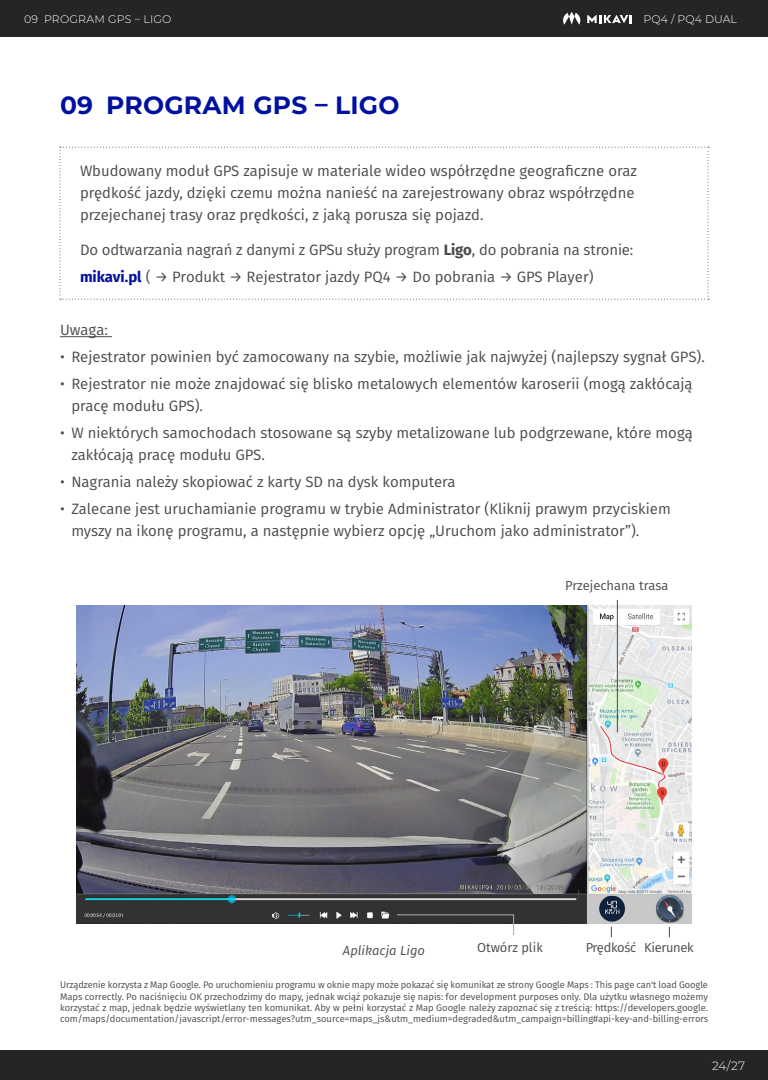
<style>
.page{position:relative;width:768px;height:1080px;background:#fff}
.page>*{position:absolute;margin:0;border:0;box-sizing:border-box;transform-origin:0 0}
.t1{font:700 25px "Montserrat";letter-spacing:.01em;color:#00109f}
.t2{font:15px/22px "Fira Sans";color:#4a4a49}
.t3{font:13px "Fira Sans";letter-spacing:-.005em;color:#4a4a49}
.t4{font:13px "Fira Sans";letter-spacing:-.025em;color:#4a4a49}
.t5{font:italic 13px "Fira Sans";color:#4a4a49}
.t6{font:300 12px "Montserrat";color:#fff}
.t7{font:300 11px "Montserrat";letter-spacing:.015em;color:#fff}
.t8{font:9.5px/11.4px "Fira Sans";color:#4a4a49}
.s1{font-weight:700}
.s2{font-weight:700;color:#00109f}
</style>
<div class="page">
<div style="left:0;top:0;width:768px;height:36px;background:#252525"></div>
<svg style="left:563px;top:12px;width:17px;height:13px"></svg>
<svg style="left:587px;top:15px;width:45px;height:8px"></svg>
<div style="left:0;top:1050px;width:768px;height:30px;background:#252525"></div>
<img style="left:76px;top:606px;width:616px;height:317px">
<svg style="left:60px;top:147px;width:649px;height:153px"></svg>
<hr style="left:60px;top:336px;width:52px;height:1px;background:#4a4a49">
<svg style="left:396px;top:914px;width:118px;height:21px"></svg>
<hr style="left:617px;top:600px;width:1px;height:132px;background:#4a4a49">
<p class="t7" style="left:24px;top:12px;width:149px">09 PROGRAM GPS – LIGO</p>
<h1 class="t1" style="left:60px;top:87px;width:341px">09 PROGRAM GPS – LIGO</h1>
<p class="t7" style="left:643px;top:12px;width:95px">PQ4 / PQ4 DUAL</p>
<p class="t2" style="left:80px;top:160px;width:558px">Wbudowany moduł GPS zapisuje w materiale wideo współrzędne geograficzne oraz prędkość jazdy, dzięki czemu można nanieść na zarejestrowany obraz współrzędne przejechanej trasy oraz prędkości, z jaką porusza się pojazd.</p>
<p class="t2" style="left:80px;top:236px;width:555px;line-height:27px">Do odtwarzania nagrań z danymi z GPSu służy program <span class="s1">Ligo</span>, do pobrania na stronie: <span class="s2">mikavi.pl</span> ( → Produkt → Rejestrator jazdy PQ4 → Do pobrania → GPS Player)</p>
<p class="t2" style="left:60px;top:319px;width:49px">Uwaga:</p>
<p class="t2" style="left:60px;top:346px;width:645px">• Rejestrator powinien być zamocowany na szybie, możliwie jak najwyżej (najlepszy sygnał GPS).</p>
<p class="t2" style="left:71px;top:373px;width:623px;text-indent:-11px">• Rejestrator nie może znajdować się blisko metalowych elementów karoserii (mogą zakłócają pracę modułu GPS).</p>
<p class="t2" style="left:71px;top:422px;width:623px;text-indent:-11px">• W niektórych samochodach stosowane są szyby metalizowane lub podgrzewane, które mogą zakłócają pracę modułu GPS.</p>
<p class="t2" style="left:60px;top:471px;width:397px">• Nagrania należy skopiować z karty SD na dysk komputera</p>
<p class="t2" style="left:71px;top:498px;width:601px;text-indent:-11px">• Zalecane jest uruchamianie programu w trybie Administrator (Kliknij prawym przyciskiem myszy na ikonę programu, a następnie wybierz opcję „Uruchom jako administrator”).</p>
<p class="t3" style="left:565px;top:575px;width:105px">Przejechana trasa</p>
<p class="t3" style="left:477px;top:938px;width:67px">Otwórz plik</p>
<p class="t4" style="left:586px;top:938px;width:110px">Prędkość Kierunek</p>
<p class="t5" style="left:343px;top:941px;width:84px">Aplikacja Ligo</p>
<p class="t8" style="left:60px;top:979px;width:650px">Urządzenie korzysta z Map Google. Po uruchomieniu programu w oknie mapy może pokazać się komunikat ze strony Google Maps : This page can't load Google Maps correctly. Po naciśnięciu OK przechodzimy do mapy, jednak wciąż pokazuje się napis: for development purposes only. Dla użytku własnego możemy korzystać z map, jednak będzie wyświetlany ten komunikat. Aby w pełni korzystać z Map Google należy zapoznać się z treścią: https://developers.google. com/maps/documentation/javascript/error-messages?utm_source=maps_js&amp;utm_medium=degraded&amp;utm_campaign=billing#api-key-and-billing-errors</p>
<p class="t6" style="left:712px;top:1057px;width:34px">24/27</p>
</div>
